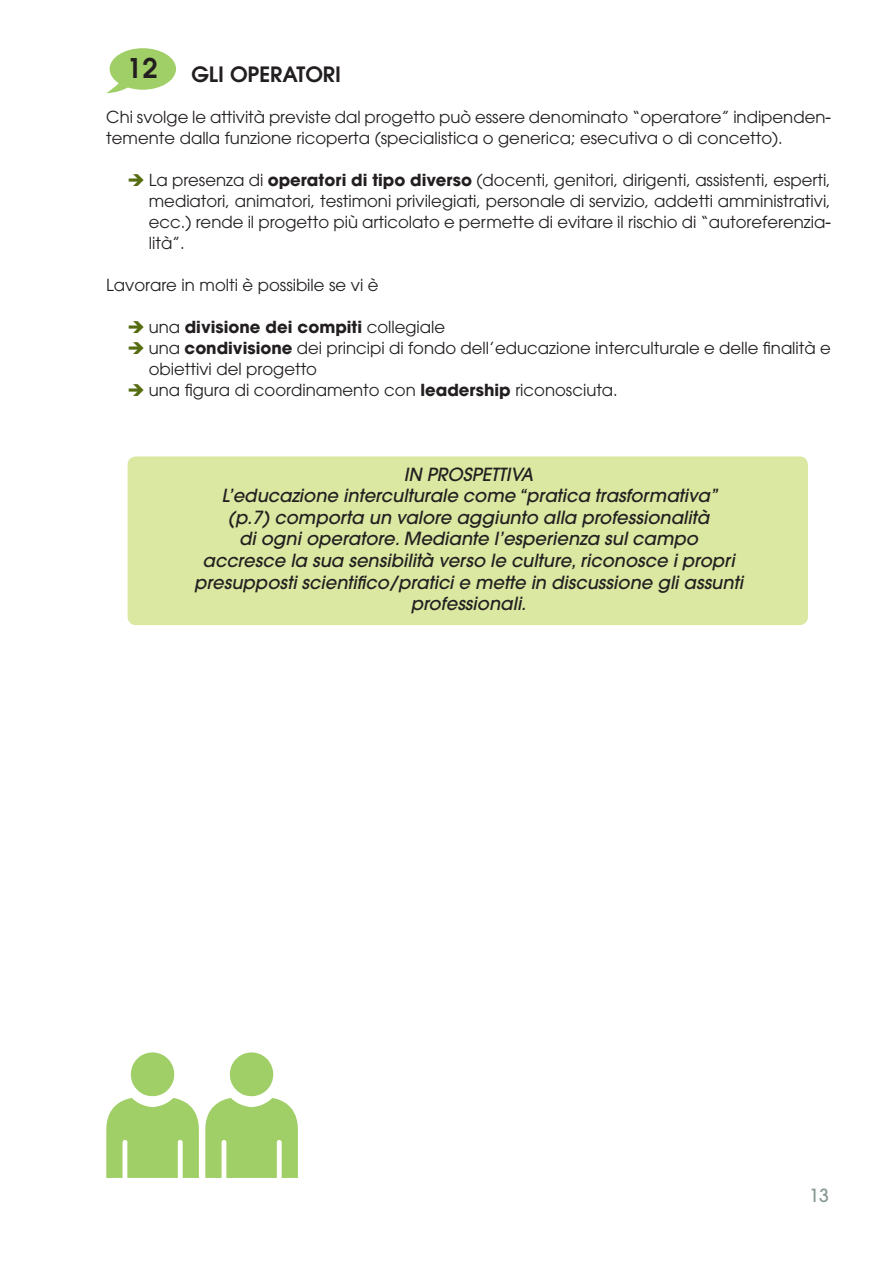
<style>
.page{position:relative;width:893px;height:1263px;background:#fff}
.page>*{position:absolute;margin:0;border:0;box-sizing:border-box;transform-origin:0 0}
.t1{font:600 27px "Avant Garde";color:#231f20}
.t2{font:600 21px "Avant Garde";color:#231f20}
.t3{font:italic 500 18px/21.6px "Avant Garde";color:#231f20;text-align:center}
.t4{font:500 18px "Avant Garde";color:#8b9b93}
.t5{font:16.5px/21px "Avant Garde";color:#231f20}
.t6{font:700 16.5px "Avant Garde";color:#231f20}
.s1{color:#566c10}
.s2{font-weight:700}
.s3{font-weight:400}
</style>
<div class="page">
<svg style="left:107px;top:48px;width:69px;height:45px"></svg>
<div style="left:128px;top:456px;width:680px;height:169px;background:#dae8a2;border-radius:9px"></div>
<svg style="left:205px;top:1052px;width:93px;height:126px"></svg>
<svg style="left:106px;top:1052px;width:93px;height:126px"></svg>
<h1 class="t1" style="left:127px;top:50px;width:32px">12</h1>
<p class="t2" style="left:191px;top:61px;width:151px">GLI OPERATORI</p>
<p class="t5" style="left:106px;top:108px;width:726px">Chi svolge le attività previste dal progetto può essere denominato “operatore” indipenden&shy;temente dalla funzione ricoperta (specialistica o generica; esecutiva o di concetto).</p>
<p class="t5" style="left:149px;top:171px;width:684px;text-align:justify;text-indent:-21px"><span class="s1">➔</span> La presenza di <span class="s2">operatori di tipo diverso</span> (docenti, genitori, dirigenti, assistenti, esperti, mediatori, animatori, testimoni privilegiati, personale di servizio, addetti amministrativi, ecc.) rende il progetto più articolato e permette di evitare il rischio di “autoreferenzia&shy;lità”.</p>
<p class="t5" style="left:106px;top:276px;width:274px">Lavorare in molti è possibile se vi è</p>
<p class="t6" style="left:128px;top:318px;width:319px"><span class="s1">➔</span> <span class="s3">una</span> divisione dei compiti <span class="s3">collegiale</span></p>
<p class="t5" style="left:149px;top:339px;width:683px;text-indent:-21px"><span class="s1">➔</span> una <span class="s2">condivisione</span> dei principi di fondo dell’educazione interculturale e delle finalità e obiettivi del progetto</p>
<p class="t5" style="left:128px;top:380px;width:492px"><span class="s1">➔</span> una figura di coordinamento con <span class="s2">leadership</span> riconosciuta.</p>
<p class="t3" style="left:194px;top:464px;width:550px">IN PROSPETTIVA<br>L’educazione interculturale come “pratica trasformativa”<br>(p.7) comporta un valore aggiunto alla professionalità<br>di ogni operatore. Mediante l’esperienza sul campo<br>accresce la sua sensibilità verso le culture, riconosce i propri presupposti scientifico/pratici e mette in discussione gli assunti professionali.</p>
<p class="t4" style="left:809px;top:1189px;width:21px">13</p>
</div>
